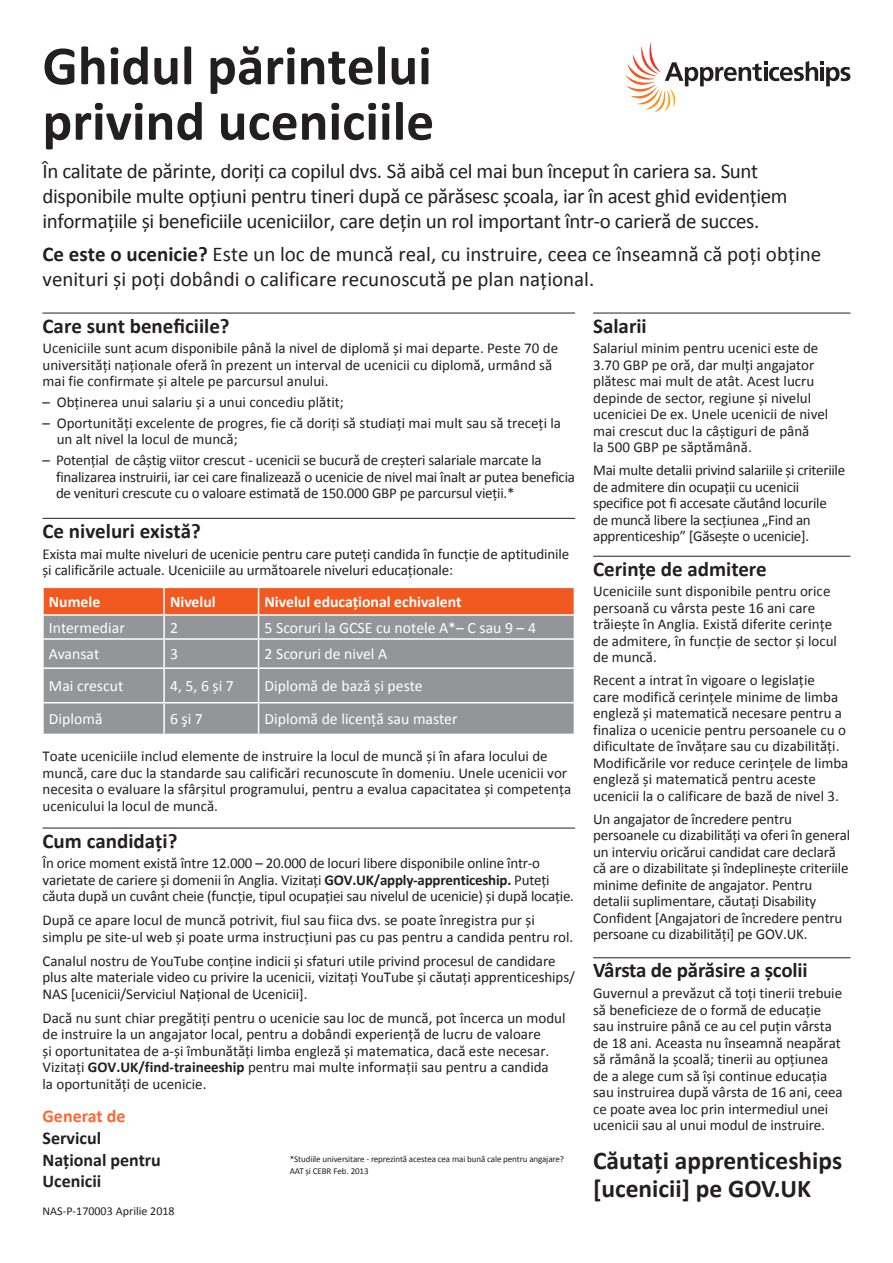
<style>
.page{position:relative;width:893px;height:1263px;background:#fff}
.page>*{position:absolute;margin:0;border:0;box-sizing:border-box;transform-origin:0 0}
.t1{font:700 55.5px/55.5px "Calibri";color:#231f20}
.t2{font:700 25.5px/28.5px "Calibri";color:#231f20}
.t3{font:21px/24.8px "Calibri";letter-spacing:-.02em;color:#231f20}
.t4{font:21px/24.8px "Calibri";color:#231f20}
.t5{font:700 21px "Calibri";color:#231f20}
.t6{font:700 18px "Calibri";color:#231f20}
.t7{font:700 18px "Calibri";color:#f63}
.t8{font:15.75px "Calibri";color:#fff}
.t9{font:700 15.75px "Calibri";color:#fff}
.t10{font:15px/16.5px "Calibri";color:#231f20}
.t11{font:15px/16.5px "Calibri";letter-spacing:-.02em;color:#231f20}
.t12{font:12px "Calibri";color:#231f20}
.t13{font:9px "Calibri";letter-spacing:-.01em;color:#231f20}
.s1{font-weight:700}
</style>
<div class="page">
<svg style="left:625px;top:43px;width:225px;height:69px"></svg>
<hr style="left:820px;top:67px;width:4px;height:14px;background:#231f20">
<hr style="left:593px;top:313px;width:257px;height:1px;background:#231f20">
<hr style="left:593px;top:556px;width:257px;height:1px;background:#231f20">
<hr style="left:593px;top:957px;width:257px;height:1px;background:#231f20">
<hr style="left:43px;top:518px;width:532px;height:1px;background:#231f20">
<hr style="left:43px;top:313px;width:532px;height:1px;background:#231f20">
<hr style="left:43px;top:828px;width:532px;height:1px;background:#231f20">
<div style="left:44px;top:669px;width:530px;height:65px;background:#939598"></div>
<svg style="left:43px;top:587px;width:532px;height:80px;background:#b78777"></svg>
<hr style="left:163px;top:669px;width:2px;height:33px;background:#fff">
<hr style="left:258px;top:669px;width:1px;height:33px;background:#fff">
<hr style="left:42px;top:702px;width:122px;height:1px;background:#fff">
<hr style="left:164px;top:702px;width:95px;height:1px;background:#fff">
<hr style="left:163px;top:703px;width:2px;height:31px;background:#fff">
<hr style="left:259px;top:702px;width:316px;height:1px;background:#fff">
<hr style="left:258px;top:703px;width:1px;height:31px;background:#fff">
<p class="t1" style="left:43px;top:38px;width:393px">Ghidul părintelui privind uceniciile</p>
<p class="t3" style="left:43px;top:159px;width:747px">În calitate de părinte, doriți ca copilul dvs. Să aibă cel mai bun început în cariera sa. Sunt disponibile multe opțiuni pentru tineri după ce părăsesc școala, iar în acest ghid evidențiem informațiile și beneficiile uceniciilor, care dețin un rol important într-o carieră de succes.</p>
<p class="t4" style="left:43px;top:242px;width:780px"><span class="s1">Ce este o ucenicie?</span> Este un loc de muncă real, cu instruire, ceea ce înseamnă că poți obține venituri și poți dobândi o calificare recunoscută pe plan național.</p>
<p class="t5" style="left:593px;top:312px;width:55px">Salarii</p>
<p class="t10" style="left:593px;top:340px;width:237px">Salariul minim pentru ucenici este de 3.70 GBP pe oră, dar mulți angajator plătesc mai mult de atât. Acest lucru depinde de sector, regiune și nivelul uceniciei De ex. Unele ucenicii de nivel mai crescut duc la câștiguri de până<br>la 500 GBP pe săptămână.</p>
<p class="t11" style="left:593px;top:462px;width:254px">Mai multe detalii privind salariile și criteriile de admitere din ocupații cu ucenicii specifice pot fi accesate căutând locurile de muncă libere la secțiunea „Find an apprenticeship” [Găsește o ucenicie].</p>
<p class="t5" style="left:593px;top:555px;width:175px">Cerințe de admitere</p>
<p class="t10" style="left:593px;top:583px;width:245px">Uceniciile sunt disponibile pentru orice persoană cu vârsta peste 16 ani care trăiește în Anglia. Există diferite cerințe de admitere, în funcție de sector și locul de muncă.</p>
<p class="t10" style="left:593px;top:672px;width:257px">Recent a intrat în vigoare o legislație<br>care modifică cerințele minime de limba engleză și matematică necesare pentru a finaliza o ucenicie pentru persoanele cu o dificultate de învățare sau cu dizabilități.<br>Modificările vor reduce cerințele de limba engleză și matematică pentru aceste ucenicii la o calificare de bază de nivel 3.</p>
<p class="t10" style="left:593px;top:810px;width:259px">Un angajator de încredere pentru persoanele cu dizabilități va oferi în general un interviu oricărui candidat care declară că are o dizabilitate și îndeplinește criteriile minime definite de angajator. Pentru detalii suplimentare, căutați Disability Confident [Angajatori de încredere pentru persoane cu dizabilități] pe GOV.UK.</p>
<p class="t5" style="left:593px;top:957px;width:216px">Vârsta de părăsire a școlii</p>
<p class="t10" style="left:593px;top:985px;width:251px">Guvernul a prevăzut că toți tinerii trebuie să beneficieze de o formă de educație sau instruire până ce au cel puțin vârsta de 18 ani. Aceasta nu înseamnă neapărat să rămână la școală; tinerii au opțiunea de a alege cum să își continue educația sau instruirea după vârsta de 16 ani, ceea ce poate avea loc prin intermediul unei ucenicii sau al unui modul de instruire.</p>
<p class="t5" style="left:43px;top:312px;width:189px">Care sunt beneficiile?</p>
<p class="t10" style="left:43px;top:340px;width:517px">Uceniciile sunt acum disponibile până la nivel de diplomă și mai departe. Peste 70 de universități naționale oferă în prezent un interval de ucenicii cu diplomă, urmând să mai fie confirmate și altele pe parcursul anului.</p>
<p class="t10" style="left:43px;top:394px;width:303px">– Obținerea unui salariu și a unui concediu plătit;</p>
<p class="t10" style="left:57px;top:415px;width:506px;text-indent:-14px">– Oportunități excelente de progres, fie că doriți să studiați mai mult sau să treceți la un alt nivel la locul de muncă;</p>
<p class="t10" style="left:56px;top:452px;width:521px;text-indent:-13px">– Potențial de câștig viitor crescut - ucenicii se bucură de creșteri salariale marcate la finalizarea instruirii, iar cei care finalizează o ucenicie de nivel mai înalt ar putea beneficia de venituri crescute cu o valoare estimată de 150.000 GBP pe parcursul vieții.*</p>
<p class="t5" style="left:43px;top:517px;width:160px">Ce niveluri există?</p>
<p class="t10" style="left:43px;top:545px;width:528px">Exista mai multe niveluri de ucenicie pentru care puteți candida în funcție de aptitudinile și calificările actuale. Uceniciile au următoarele niveluri educaționale:</p>
<p class="t9" style="left:49px;top:592px;width:53px">Numele</p>
<p class="t9" style="left:170px;top:592px;width:47px">Nivelul</p>
<p class="t9" style="left:265px;top:592px;width:199px">Nivelul educațional echivalent</p>
<p class="t8" style="left:49px;top:618px;width:77px">Intermediar</p>
<p class="t8" style="left:170px;top:618px;width:9px">2</p>
<p class="t8" style="left:265px;top:618px;width:273px">5 Scoruri la GCSE cu notele A*– C sau 9 – 4</p>
<p class="t8" style="left:49px;top:644px;width:52px">Avansat</p>
<p class="t8" style="left:170px;top:644px;width:9px">3</p>
<p class="t8" style="left:265px;top:644px;width:124px">2 Scoruri de nivel A</p>
<p class="t8" style="left:49px;top:676px;width:76px">Mai crescut</p>
<p class="t8" style="left:170px;top:676px;width:65px">4, 5, 6 și 7</p>
<p class="t8" style="left:265px;top:676px;width:160px">Diplomă de bază și peste</p>
<p class="t8" style="left:49px;top:709px;width:55px">Diplomă</p>
<p class="t8" style="left:170px;top:709px;width:34px">6 şi 7</p>
<p class="t8" style="left:265px;top:709px;width:194px">Diplomă de licență sau master</p>
<p class="t10" style="left:43px;top:748px;width:530px">Toate uceniciile includ elemente de instruire la locul de muncă și în afara locului de muncă, care duc la standarde sau calificări recunoscute în domeniu. Unele ucenicii vor necesita o evaluare la sfârșitul programului, pentru a evalua capacitatea și competența ucenicului la locul de muncă.</p>
<p class="t5" style="left:43px;top:827px;width:136px">Cum candidați?</p>
<p class="t10" style="left:43px;top:855px;width:533px">În orice moment există între 12.000 – 20.000 de locuri libere disponibile online într-o varietate de cariere și domenii în Anglia. Vizitați <span class="s1">GOV.UK/apply-apprenticeship.</span> Puteți căuta după un cuvânt cheie (funcție, tipul ocupației sau nivelul de ucenicie) și după locație.</p>
<p class="t10" style="left:43px;top:912px;width:532px">După ce apare locul de muncă potrivit, fiul sau fiica dvs. se poate înregistra pur și simplu pe site-ul web și poate urma instrucțiuni pas cu pas pentru a candida pentru rol.</p>
<p class="t10" style="left:43px;top:952px;width:534px">Canalul nostru de YouTube conține indicii și sfaturi utile privind procesul de candidare plus alte materiale video cu privire la ucenicii, vizitați YouTube și căutați apprenticeships/<br>NAS [ucenicii/Serviciul Național de Ucenicii].</p>
<p class="t10" style="left:43px;top:1009px;width:525px">Dacă nu sunt chiar pregătiți pentru o ucenicie sau loc de muncă, pot încerca un modul de instruire la un angajator local, pentru a dobândi experiență de lucru de valoare<br>și oportunitatea de a-și îmbunătăți limba engleză și matematica, dacă este necesar.<br>Vizitați <span class="s1">GOV.UK/find-traineeship</span> pentru mai multe informații sau pentru a candida<br>la oportunități de ucenicie.</p>
<p class="t7" style="left:43px;top:1105px;width:85px">Generat de</p>
<p class="t6" style="left:43px;top:1126px;width:60px">Servicul</p>
<p class="t6" style="left:43px;top:1148px;width:120px">Național pentru</p>
<p class="t6" style="left:43px;top:1170px;width:60px">Ucenicii</p>
<p class="t2" style="left:593px;top:1146px;width:251px">Căutați apprenticeships [ucenicii] pe GOV.UK</p>
<p class="t13" style="left:290px;top:1153px;width:276px">*Studiile universitare - reprezintă acestea cea mai bună cale pentru angajare?</p>
<p class="t13" style="left:290px;top:1165px;width:80px">AAT și CEBR Feb. 2013</p>
<p class="t12" style="left:43px;top:1203px;width:134px">NAS-P-170003 Aprilie 2018</p>
</div>
